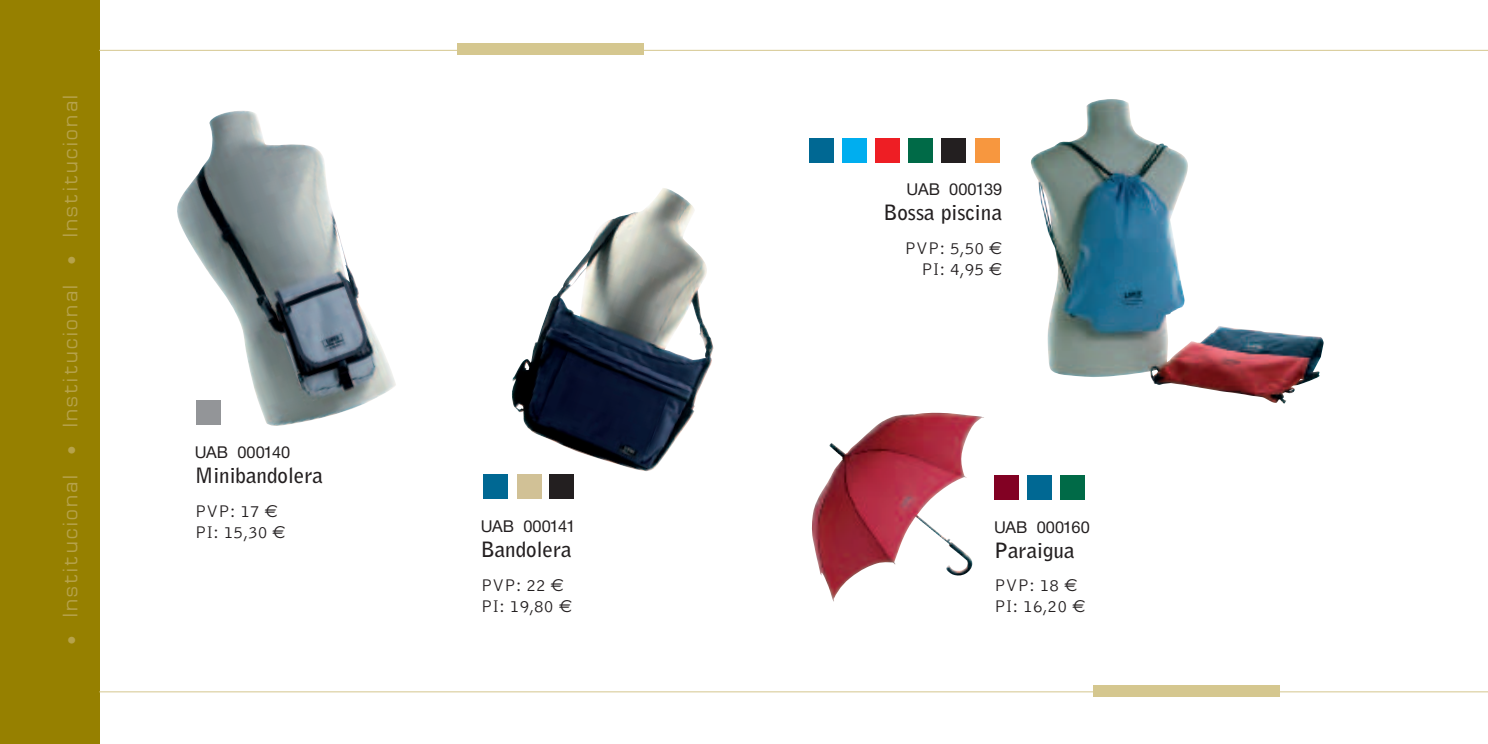
<style>
.page{position:relative;width:1488px;height:744px;background:#fff}
.page>*{position:absolute;margin:0;border:0;box-sizing:border-box;transform-origin:0 0}
.t1{font:700 21px "Bell Gothic";color:#231f20}
.t2{font:20.82px "Minima S Si";letter-spacing:.125em;color:#b6a24b}
.t3{font:300 17.5px/21px "Bell Gothic";color:#231f20}
.t4{font:17.5px "Helvetica Neue H55";color:#231f20}
.t5{font:17.5px "Helvetica Neue H55";letter-spacing:-.02em;color:#231f20}
.s1{font-family:"Euro Sans";font-weight:400}
</style>
<div class="page">
<div style="left:0;top:0;width:99px;height:744px;background:#968000"></div>
<hr style="left:99px;top:50px;width:1389px;height:1px;background:#d5c78f">
<hr style="left:99px;top:691px;width:1389px;height:1px;background:#d5c78f">
<div style="left:457px;top:43px;width:187px;height:12px;background:#d5c78f"></div>
<div style="left:1093px;top:685px;width:187px;height:12px;background:#d5c78f"></div>
<img style="left:177px;top:110px;width:219px;height:316px">
<div style="left:196px;top:400px;width:25px;height:24px;background:#939598"></div>
<img style="left:512px;top:188px;width:202px;height:283px">
<img style="left:1031px;top:99px;width:292px;height:305px">
<div style="left:842px;top:138px;width:25px;height:25px;background:#00aeef"></div>
<div style="left:875px;top:138px;width:25px;height:25px;background:#ee1e24"></div>
<div style="left:809px;top:138px;width:24px;height:25px;background:#006893"></div>
<div style="left:941px;top:138px;width:25px;height:25px;background:#231f20"></div>
<div style="left:974px;top:138px;width:25px;height:25px;background:#f7973f"></div>
<div style="left:908px;top:138px;width:24px;height:25px;background:#006a47"></div>
<div style="left:516px;top:474px;width:25px;height:25px;background:#d1c196"></div>
<div style="left:549px;top:474px;width:25px;height:25px;background:#231f20"></div>
<div style="left:483px;top:474px;width:25px;height:25px;background:#006893"></div>
<img style="left:812px;top:413px;width:172px;height:188px">
<div style="left:1027px;top:475px;width:25px;height:25px;background:#006893"></div>
<div style="left:1060px;top:475px;width:25px;height:25px;background:#006a47"></div>
<div style="left:994px;top:475px;width:25px;height:25px;background:#820123"></div>
<p class="t2" style="left:63px;top:645px;width:551px;rotate:-90deg">• Institucional • Institucional • Institucional</p>
<p class="t4" style="left:195px;top:446px;width:97px">UAB 000140</p>
<p class="t1" style="left:195px;top:467px;width:130px">Minibandolera</p>
<p class="t3" style="left:195px;top:501px;width:92px">PVP: 17 <span class="s1">€<br></span>PI: 15,30 <span class="s1">€</span></p>
<p class="t5" style="left:481px;top:521px;width:96px">UAB 000141</p>
<p class="t1" style="left:481px;top:541px;width:93px">Bandolera</p>
<p class="t3" style="left:481px;top:575px;width:93px">PVP: 22 <span class="s1">€<br></span>PI: 19,80 <span class="s1">€</span></p>
<p class="t4" style="left:906px;top:184px;width:97px">UAB 000139</p>
<p class="t1" style="left:883px;top:204px;width:120px">Bossa piscina</p>
<p class="t3" style="left:904px;top:238px;width:99px;text-align:right">PVP: 5,50 <span class="s1">€<br></span>PI: 4,95 <span class="s1">€</span></p>
<p class="t4" style="left:994px;top:521px;width:97px">UAB 000160</p>
<p class="t1" style="left:994px;top:542px;width:82px">Paraigua</p>
<p class="t3" style="left:994px;top:576px;width:93px">PVP: 18 <span class="s1">€<br></span>PI: 16,20 <span class="s1">€</span></p>
</div>
